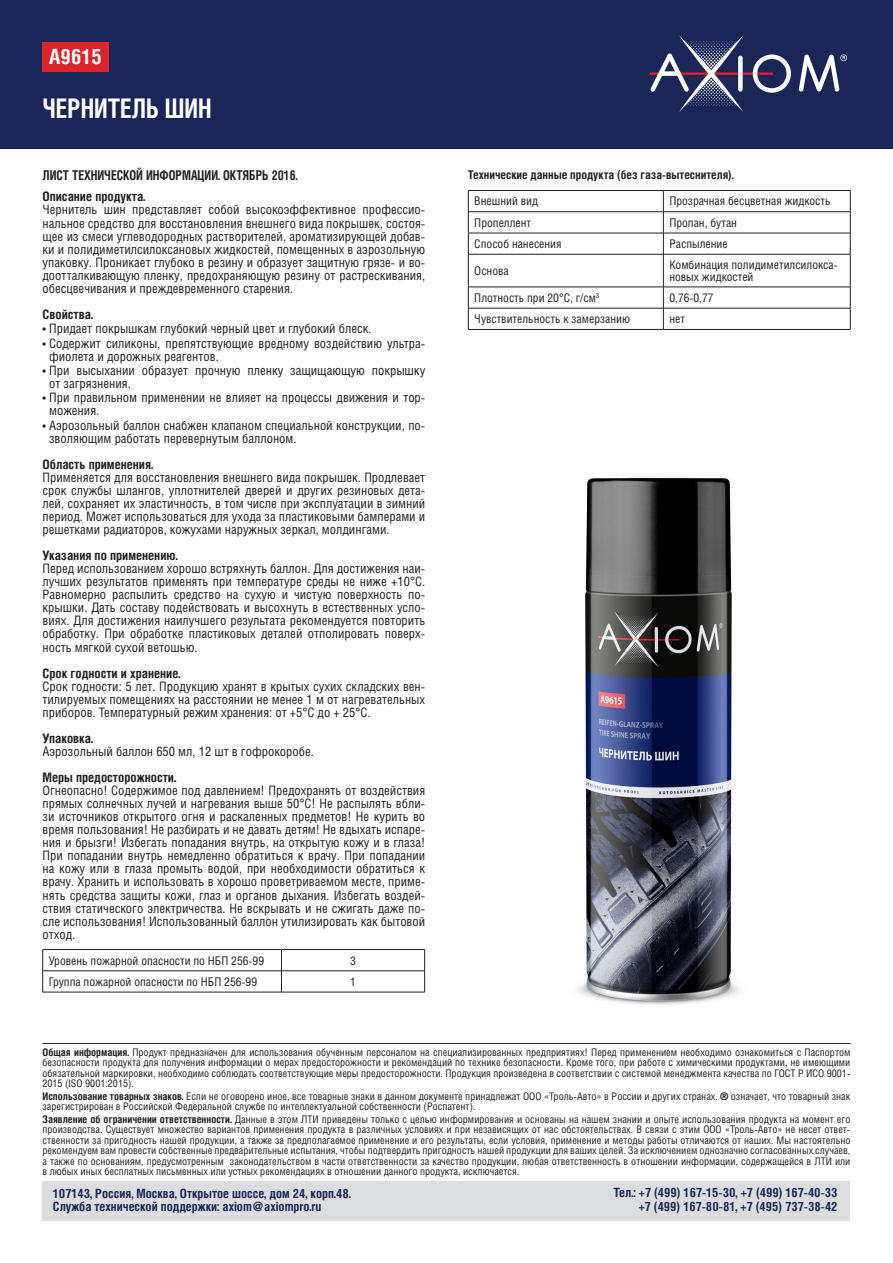
<style>
.page{position:relative;width:893px;height:1263px;background:#fff}
.page>*{position:absolute;margin:0;border:0;box-sizing:border-box;transform-origin:0 0}
.t1{font:700 condensed 27px "Helios C Cn";color:#fff;scale:.9 1}
.t2{font:700 condensed 21px "Helios C Cn";color:#fff}
.t3{font:700 condensed 13.5px "Helios C Cn";color:#231f20;scale:.9 1}
.t4{font:condensed 13.05px/13px "Helios C Cn";color:#231f20;text-align:justify}
.t5{font:700 condensed 13.05px "Helios C Cn";color:#231f20}
.t6{font:700 condensed 12.75px/13.5px "Helios C Cn";color:#1a2657}
.t7{font:condensed 12px/12px "Helios C Cn";color:#231f20}
.t8{font:700 condensed 12px "Helios C Cn";color:#231f20}
.t9{font:condensed 10.5px/10.5px "Helios C Cn";color:#231f20;text-align:justify}
.s1{font-weight:700}
</style>
<div class="page">
<div style="left:43px;top:1181px;width:807px;height:39px;background:#dcdddf"></div>
<div style="left:0;top:0;width:893px;height:149px;background:#1a2657"></div>
<hr style="left:649px;top:72px;width:124px;height:3px;background:#ee1d23">
<svg style="left:650px;top:35px;width:197px;height:77px"></svg>
<div style="left:43px;top:43px;width:66px;height:29px;background:#da252e"></div>
<hr style="left:468px;top:190px;width:195px;height:1px;background:#231f20">
<hr style="left:663px;top:190px;width:187px;height:1px;background:#231f20">
<hr style="left:468px;top:211px;width:195px;height:1px;background:#231f20">
<hr style="left:663px;top:211px;width:187px;height:1px;background:#231f20">
<hr style="left:468px;top:233px;width:195px;height:1px;background:#231f20">
<svg style="left:468px;top:191px;width:1px;height:63px"></svg>
<hr style="left:663px;top:233px;width:187px;height:1px;background:#231f20">
<svg style="left:663px;top:191px;width:1px;height:63px"></svg>
<svg style="left:850px;top:191px;width:1px;height:63px"></svg>
<hr style="left:468px;top:254px;width:195px;height:1px;background:#231f20">
<hr style="left:468px;top:254px;width:1px;height:33px;background:#231f20">
<hr style="left:663px;top:254px;width:187px;height:1px;background:#231f20">
<hr style="left:663px;top:254px;width:1px;height:33px;background:#231f20">
<hr style="left:850px;top:254px;width:1px;height:33px;background:#231f20">
<hr style="left:468px;top:287px;width:195px;height:1px;background:#231f20">
<hr style="left:663px;top:287px;width:187px;height:1px;background:#231f20">
<hr style="left:468px;top:308px;width:195px;height:1px;background:#231f20">
<svg style="left:468px;top:287px;width:1px;height:42px"></svg>
<hr style="left:663px;top:308px;width:187px;height:1px;background:#231f20">
<svg style="left:663px;top:287px;width:1px;height:42px"></svg>
<svg style="left:850px;top:287px;width:1px;height:42px"></svg>
<hr style="left:468px;top:329px;width:195px;height:1px;background:#231f20">
<hr style="left:663px;top:329px;width:187px;height:1px;background:#231f20">
<hr style="left:43px;top:949px;width:238px;height:1px;background:#231f20">
<hr style="left:281px;top:949px;width:144px;height:1px;background:#231f20">
<hr style="left:43px;top:970px;width:238px;height:1px;background:#231f20">
<svg style="left:42px;top:950px;width:1px;height:42px"></svg>
<hr style="left:281px;top:970px;width:144px;height:1px;background:#231f20">
<svg style="left:281px;top:950px;width:1px;height:42px"></svg>
<svg style="left:424px;top:950px;width:1px;height:42px"></svg>
<hr style="left:43px;top:992px;width:238px;height:1px;background:#231f20">
<hr style="left:281px;top:992px;width:144px;height:1px;background:#231f20">
<hr style="left:43px;top:1043px;width:807px;height:1px;background:#1a2657">
<img style="left:577px;top:477px;width:163px;height:528px">
<h2 class="t2" style="left:49px;top:44px;width:54px">A9615</h2>
<h1 class="t1" style="left:43px;top:92px;width:189px">ЧЕРНИТЕЛЬ ШИН</h1>
<p class="t3" style="left:43px;top:167px;width:285px">ЛИСТ ТЕХНИЧЕСКОЙ ИНФОРМАЦИИ. ОКТЯБРЬ 2016.</p>
<p class="t5" style="left:43px;top:189px;width:104px">Описание продукта.</p>
<p class="t4" style="left:43px;top:203px;width:384px">Чернитель шин представляет собой высокоэффективное профессио&shy;нальное средство для восстановления внешнего вида покрышек, состоя&shy;щее из смеси углеводородных растворителей, ароматизирующей добав&shy;ки и полидиметилсилоксановых жидкостей, помещенных в аэрозольную упаковку. Проникает глубоко в резину и образует защитную грязе- и во&shy;доотталкивающую пленку, предохраняющую резину от растрескивания, обесцвечивания и преждевременного старения.</p>
<p class="t5" style="left:43px;top:306px;width:52px">Свойства.</p>
<p class="t4" style="left:43px;top:322px;width:331px">• Придает покрышкам глубокий черный цвет и глубокий блеск.</p>
<p class="t4" style="left:49px;top:336px;width:378px;text-indent:-7px">• Содержит силиконы, препятствующие вредному воздействию ультра&shy;фиолета и дорожных реагентов.</p>
<p class="t4" style="left:49px;top:363px;width:378px;text-indent:-7px">• При высыхании образует прочную пленку защищающую покрышку от загрязнения.</p>
<p class="t4" style="left:49px;top:391px;width:378px;text-indent:-7px">• При правильном применении не влияет на процессы движения и тор&shy;можения.</p>
<p class="t4" style="left:49px;top:418px;width:378px;text-indent:-7px">• Аэрозольный баллон снабжен клапаном специальной конструкции, по&shy;зволяющим работать перевернутым баллоном.</p>
<p class="t5" style="left:43px;top:456px;width:112px">Область применения.</p>
<p class="t4" style="left:43px;top:470px;width:384px">Применяется для восстановления внешнего вида покрышек. Продлевает срок службы шлангов, уплотнителей дверей и других резиновых дета&shy;лей, сохраняет их эластичность, в том числе при эксплуатации в зимний период. Может использоваться для ухода за пластиковыми бамперами и решетками радиаторов, кожухами наружных зеркал, молдингами.</p>
<p class="t5" style="left:43px;top:548px;width:137px">Указания по применению.</p>
<p class="t4" style="left:43px;top:562px;width:384px">Перед использованием хорошо встряхнуть баллон. Для достижения наи&shy;лучших результатов применять при температуре среды не ниже +10°С.<br>Равномерно распылить средство на сухую и чистую поверхность по&shy;крышки. Дать составу подействовать и высохнуть в естественных усло&shy;виях. Для достижения наилучшего результата рекомендуется повторить обработку. При обработке пластиковых деталей отполировать поверх&shy;ность мягкой сухой ветошью.</p>
<p class="t5" style="left:43px;top:665px;width:140px">Срок годности и хранение.</p>
<p class="t4" style="left:43px;top:679px;width:384px">Срок годности: 5 лет. Продукцию хранят в крытых сухих складских вен&shy;тилируемых помещениях на расстоянии не менее 1 м от нагревательных приборов. Температурный режим хранения: от +5°С до + 25°С.</p>
<p class="t5" style="left:43px;top:730px;width:52px">Упаковка.</p>
<p class="t4" style="left:43px;top:744px;width:273px">Аэрозольный баллон 650 мл, 12 шт в гофрокоробе.</p>
<p class="t5" style="left:43px;top:769px;width:135px">Меры предосторожности.</p>
<p class="t4" style="left:43px;top:784px;width:384px">Огнеопасно! Содержимое под давлением! Предохранять от воздействия прямых солнечных лучей и нагревания выше 50°С! Не распылять вбли&shy;зи источников открытого огня и раскаленных предметов! Не курить во время пользования! Не разбирать и не давать детям! Не вдыхать испаре&shy;ния и брызги! Избегать попадания внутрь, на открытую кожу и в глаза!<br>При попадании внутрь немедленно обратиться к врачу. При попадании на кожу или в глаза промыть водой, при необходимости обратиться к врачу. Хранить и использовать в хорошо проветриваемом месте, приме&shy;нять средства защиты кожи, глаз и органов дыхания. Избегать воздей&shy;ствия статического электричества. Не вскрывать и не сжигать даже по&shy;сле использования! Использованный баллон утилизировать как бытовой отход.</p>
<p class="t7" style="left:49px;top:954px;width:217px">Уровень пожарной опасности по НБП 256-99</p>
<p class="t7" style="left:350px;top:954px;width:7px">3</p>
<p class="t7" style="left:49px;top:975px;width:210px">Группа пожарной опасности по НБП 256-99</p>
<p class="t7" style="left:350px;top:975px;width:7px">1</p>
<p class="t8" style="left:468px;top:167px;width:267px">Технические данные продукта (без газа-вытеснителя).</p>
<p class="t7" style="left:474px;top:195px;width:65px">Внешний вид</p>
<p class="t7" style="left:669px;top:195px;width:163px">Прозрачная бесцветная жидкость</p>
<p class="t7" style="left:474px;top:216px;width:58px">Пропеллент</p>
<p class="t7" style="left:669px;top:216px;width:69px">Пропан, бутан</p>
<p class="t7" style="left:474px;top:237px;width:89px">Способ нанесения</p>
<p class="t7" style="left:669px;top:237px;width:60px">Распыление</p>
<p class="t7" style="left:474px;top:264px;width:36px">Основа</p>
<p class="t7" style="left:669px;top:258px;width:170px">Комбинация полидиметилсилокса&shy;новых жидкостей</p>
<p class="t7" style="left:474px;top:291px;width:127px">Плотность при 20°С, г/см<sup>3</sup></p>
<p class="t7" style="left:669px;top:291px;width:46px">0,76-0,77</p>
<p class="t7" style="left:474px;top:313px;width:157px">Чувствительность к замерзанию</p>
<p class="t7" style="left:669px;top:313px;width:17px">нет</p>
<p class="t9" style="left:43px;top:1046px;width:809px"><span class="s1">Общая информация.</span> Продукт предназначен для использования обученным персоналом на специализированных предприятиях! Перед применением необходимо ознакомиться с Паспортом безопасности продукта для получения информации о мерах предосторожности и рекомендаций по технике безопасности. Кроме того, при работе с химическими продуктами, не имеющими обязательной маркировки, необходимо соблюдать соответствующие меры предосторожности. Продукция произведена в соответствии с системой менеджмента качества по ГОСТ Р ИСО 9001- 2015 (ISO 9001:2015).</p>
<p class="t9" style="left:43px;top:1090px;width:809px"><span class="s1">Использование товарных знаков.</span> Если не оговорено иное, все товарные знаки в данном документе принадлежат ООО «Троль-Авто» в России и других странах. <span class="s1">®</span> означает, что товарный знак зарегистрирован в Российской Федеральной службе по интеллектуальной собственности (Роспатент).</p>
<p class="t9" style="left:43px;top:1114px;width:809px"><span class="s1">Заявление об ограничении ответственности.</span> Данные в этом ЛТИ приведены только с целью информирования и основаны на нашем знании и опыте использования продукта на момент его производства. Существует множество вариантов применения продукта в различных условиях и при независящих от нас обстоятельствах. В связи с этим ООО «Троль-Авто» не несет ответ&shy;ственности за пригодность нашей продукции, а также за предполагаемое применение и его результаты, если условия, применение и методы работы отличаются от наших. Мы настоятельно рекомендуем вам провести собственные предварительные испытания, чтобы подтвердить пригодность нашей продукции для ваших целей. За исключением однозначно согласованных случаев, а также по основаниям, предусмотренным законодательством в части ответственности за качество продукции, любая ответственность в отношении информации, содержащейся в ЛТИ или в любых иных бесплатных письменных или устных рекомендациях в отношении данного продукта, исключается.</p>
<p class="t6" style="left:53px;top:1186px;width:299px">107143, Россия, Москва, Открытое шоссе, дом 24, корп.48.<br>Служба технической поддержки: axiom@axiompro.ru</p>
<p class="t6" style="left:613px;top:1186px;width:226px;text-align:right">Тел.: +7 (499) 167-15-30, +7 (499) 167-40-33 +7 (499) 167-80-81, +7 (495) 737-38-42</p>
</div>
